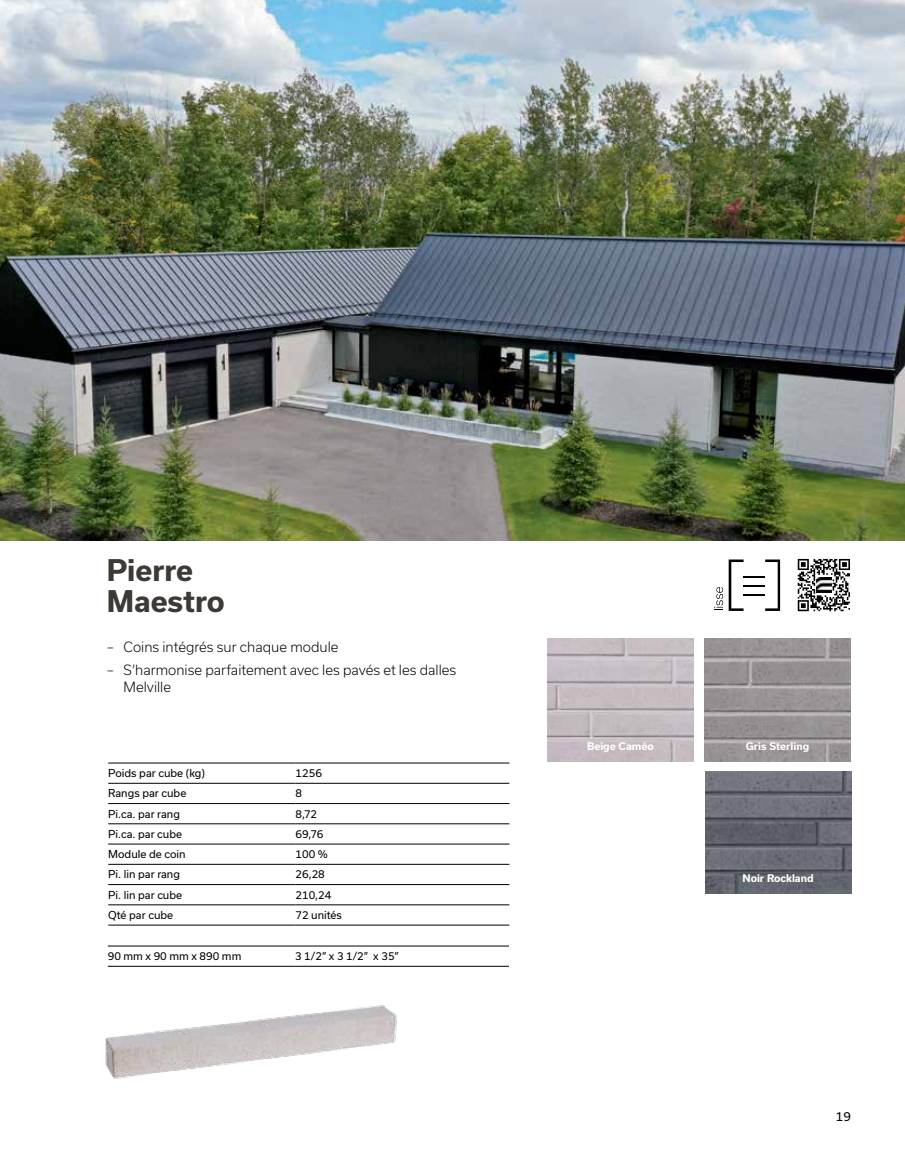
<style>
.page{position:relative;width:905px;height:1175px;background:#fff}
.page>*{position:absolute;margin:0;border:0;box-sizing:border-box;transform-origin:0 0}
.t1{font:700 28.5px/31.5px "Usual";color:#3d3935}
.t2{font:300 13.5px/16.5px "Usual";color:#000}
.t3{font:12px "Usual";color:#000}
.t4{font:10.5px "Usual";color:#000}
.t5{font:700 10.2px "Usual";color:#fff}
</style>
<div class="page">
<img style="left:105px;top:1005px;width:292px;height:74px">
<hr style="left:108px;top:945px;width:187px;height:1px;background:#000">
<hr style="left:295px;top:945px;width:214px;height:1px;background:#000">
<hr style="left:108px;top:966px;width:187px;height:1px;background:#000">
<hr style="left:295px;top:966px;width:214px;height:1px;background:#000">
<img style="left:0;top:0;width:904px;height:540px">
<img style="left:547px;top:639px;width:147px;height:122px">
<img style="left:705px;top:771px;width:146px;height:122px">
<img style="left:704px;top:639px;width:146px;height:122px">
<hr style="left:108px;top:762px;width:187px;height:1px;background:#000">
<hr style="left:295px;top:762px;width:214px;height:1px;background:#000">
<hr style="left:108px;top:783px;width:187px;height:1px;background:#000">
<hr style="left:295px;top:783px;width:214px;height:1px;background:#000">
<hr style="left:108px;top:803px;width:187px;height:1px;background:#000">
<hr style="left:295px;top:803px;width:214px;height:1px;background:#000">
<hr style="left:108px;top:823px;width:187px;height:1px;background:#000">
<hr style="left:295px;top:823px;width:214px;height:1px;background:#000">
<hr style="left:108px;top:843px;width:187px;height:1px;background:#000">
<hr style="left:295px;top:843px;width:214px;height:1px;background:#000">
<hr style="left:108px;top:864px;width:187px;height:1px;background:#000">
<hr style="left:295px;top:864px;width:214px;height:1px;background:#000">
<hr style="left:108px;top:884px;width:187px;height:1px;background:#000">
<hr style="left:295px;top:884px;width:214px;height:1px;background:#000">
<hr style="left:108px;top:904px;width:187px;height:1px;background:#000">
<hr style="left:295px;top:904px;width:214px;height:1px;background:#000">
<hr style="left:108px;top:924px;width:187px;height:1px;background:#000">
<hr style="left:295px;top:924px;width:214px;height:1px;background:#000">
<svg style="left:797px;top:611px;width:47px;height:1px"></svg>
<svg style="left:797px;top:559px;width:53px;height:52px"></svg>
<img style="left:816px;top:577px;width:15px;height:16px">
<svg style="left:714px;top:559px;width:66px;height:52px"></svg>
<h1 class="t1" style="left:107px;top:554px;width:120px">Pierre<br>Maestro</h1>
<p class="t2" style="left:107px;top:638px;width:233px">– Coins intégrés sur chaque module</p>
<p class="t2" style="left:123px;top:661px;width:334px;text-indent:-16px">– S’harmonise parfaitement avec les pavés et les dalles<br>Melville</p>
<p class="t4" style="left:108px;top:767px;width:98px">Poids par cube (kg)</p>
<p class="t4" style="left:295px;top:767px;width:28px">1256</p>
<p class="t4" style="left:108px;top:787px;width:80px">Rangs par cube</p>
<p class="t4" style="left:295px;top:787px;width:8px">8</p>
<p class="t4" style="left:108px;top:807px;width:73px">Pi.ca. par rang</p>
<p class="t4" style="left:295px;top:807px;width:23px">8,72</p>
<p class="t4" style="left:108px;top:828px;width:75px">Pi.ca. par cube</p>
<p class="t4" style="left:295px;top:828px;width:29px">69,76</p>
<p class="t4" style="left:108px;top:848px;width:79px">Module de coin</p>
<p class="t4" style="left:295px;top:848px;width:34px">100 %</p>
<p class="t4" style="left:108px;top:868px;width:73px">Pi. lin par rang</p>
<p class="t4" style="left:295px;top:868px;width:31px">26,28</p>
<p class="t4" style="left:108px;top:888px;width:75px">Pi. lin par cube</p>
<p class="t4" style="left:295px;top:888px;width:37px">210,24</p>
<p class="t4" style="left:108px;top:909px;width:67px">Qté par cube</p>
<p class="t4" style="left:295px;top:909px;width:48px">72 unités</p>
<p class="t4" style="left:108px;top:950px;width:135px">90 mm x 90 mm x 890 mm</p>
<p class="t4" style="left:295px;top:950px;width:105px">3 1/2” x 3 1/2” x 35”</p>
<p class="t5" style="left:587px;top:740px;width:68px">Beige Caméo</p>
<p class="t5" style="left:745px;top:740px;width:65px">Gris Sterling</p>
<p class="t5" style="left:742px;top:872px;width:73px">Noir Rockland</p>
<p class="t3" style="left:835px;top:1109px;width:17px">19</p>
</div>
